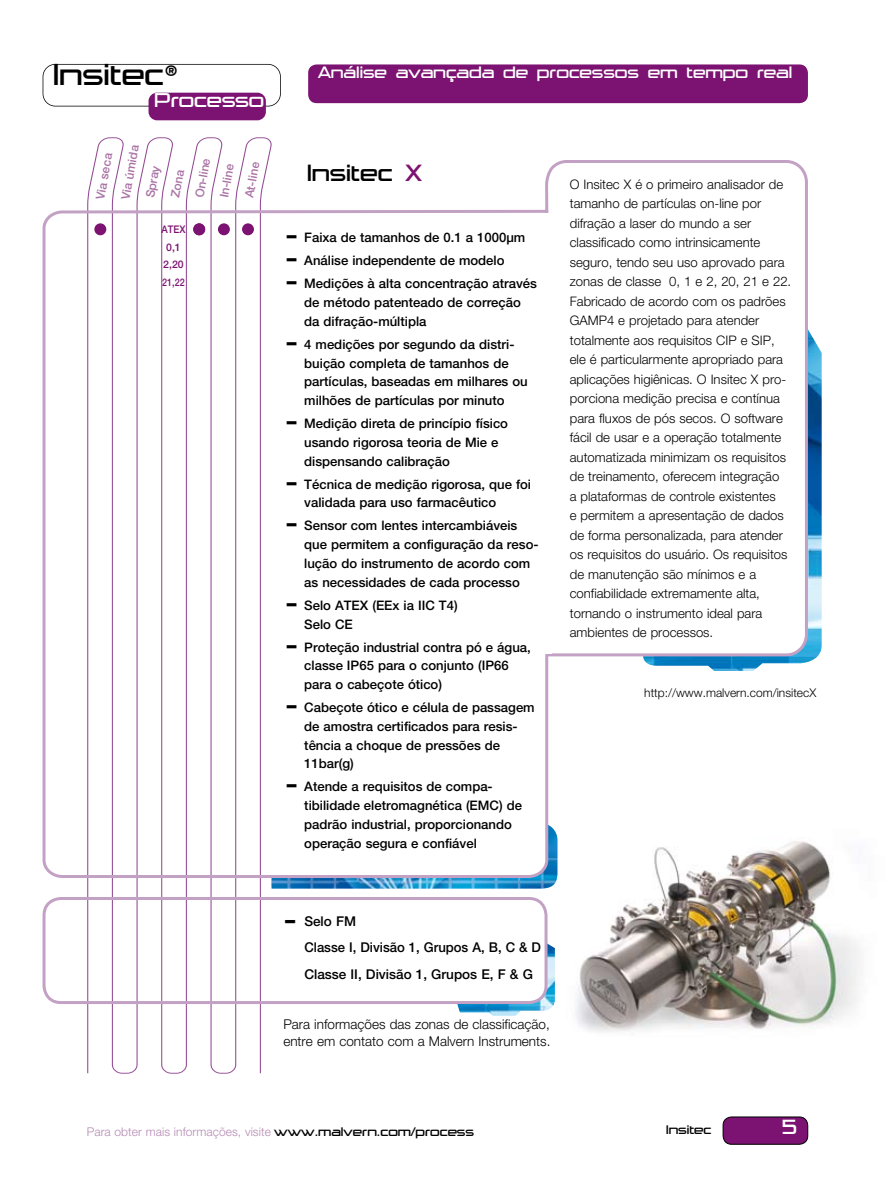
<style>
.page{position:relative;width:893px;height:1187px;background:#fff}
.page>*{position:absolute;margin:0;border:0;box-sizing:border-box;transform-origin:0 0}
.t1{font:300 33px "Trade Marker";color:#000}
.t2{font:300 25.5px "Trade Marker";color:#000}
.t3{font:300 22.35px "Trade Marker";color:#fff}
.t4{font:300 21.75px "Trade Marker";color:#fff}
.t5{font:300 18px "Trade Marker";color:#fff}
.t6{font:300 13.5px/16.5px "Helvetica Neue LT Std";color:#000}
.t7{font:500 13.5px/26.5px "Helvetica Neue LT Std";color:#000}
.t8{font:300 13.5px "Trade Marker";color:#000}
.t9{font:500 13.2px/18.8px "Helvetica Neue LT Std";color:#000}
.t10{font:300 13.2px/19.5px "Helvetica Neue LT Std";color:#000}
.t11{font:300 12px "Helvetica Neue LT Std";letter-spacing:.005em;color:#b68ab3}
.t12{font:500 12px "Helvetica Neue LT Std";color:#a972a4}
.t13{font:300 12px "Helvetica Neue LT Std";color:#000}
.t14{font:500 10.5px/17.7px "Helvetica Neue LT Std";color:#7c1272;text-align:center;scale:.9 1}
.s1{font-size:27px}
.s2{color:#7c1272}
.s3{font-weight:900;font-size:19.65px}
.s4{font-weight:900;font-size:20.25px}
.s5{font-family:"Trade Marker";font-size:13.5px;color:#000}
.s6{font-size:10.2px;color:#934c94}
</style>
<div class="page">
<img style="left:272px;top:879px;width:270px;height:9px">
<img style="left:643px;top:331px;width:179px;height:340px">
<img style="left:542px;top:826px;width:318px;height:206px">
<div style="left:308px;top:64px;width:500px;height:39px;background:#7c1272;border-radius:9px"></div>
<svg style="left:87px;top:137px;width:185px;height:936px"></svg>
<svg style="left:42px;top:208px;width:508px;height:671px"></svg>
<div style="left:94px;top:223px;width:12px;height:12px;background:#7c1272;border-radius:50%"></div>
<div style="left:193px;top:223px;width:12px;height:12px;background:#7c1272;border-radius:50%"></div>
<div style="left:218px;top:223px;width:12px;height:12px;background:#7c1272;border-radius:50%"></div>
<div style="left:242px;top:223px;width:12px;height:12px;background:#7c1272;border-radius:50%"></div>
<svg style="left:543px;top:160px;width:266px;height:498px"></svg>
<div style="left:541px;top:213px;width:11px;height:440px;background:#fff"></div>
<div style="left:723px;top:1116px;width:85px;height:28px;background:#7c1272;border-radius:9px"></div>
<div style="left:723px;top:1116px;width:85px;height:28px;border:1px solid #000;border-radius:9px"></div>
<svg style="left:43px;top:64px;width:238px;height:42px"></svg>
<div style="left:149px;top:93px;width:117px;height:27px;background:#7c1272;border-radius:9px"></div>
<img style="left:457px;top:942px;width:98px;height:73px">
<div style="left:43px;top:896px;width:504px;height:107px;border:3px solid #c3a1c4;border-radius:17px"></div>
<h1 class="t1" style="left:53px;top:56px;width:126px">Insitec<span class="s1">®</span></h1>
<h3 class="t4" style="left:155px;top:87px;width:111px">Processo</h3>
<p class="t12" style="left:93px;top:198px;width:48px;rotate:-80deg">Via seca</p>
<p class="t12" style="left:118px;top:198px;width:56px;rotate:-80deg">Via úmida</p>
<p class="t12" style="left:143px;top:196px;width:34px;rotate:-80deg">Spray</p>
<p class="t12" style="left:168px;top:196px;width:30px;rotate:-80deg">Zona</p>
<p class="t12" style="left:192px;top:196px;width:42px;rotate:-80deg">On-line</p>
<p class="t12" style="left:217px;top:196px;width:36px;rotate:-80deg">In-line</p>
<p class="t12" style="left:242px;top:196px;width:38px;rotate:-80deg">At-line</p>
<p class="t14" style="left:161px;top:220px;width:28px">ATEX<br>0,1<br>2,20<br>21,22</p>
<h3 class="t5" style="left:318px;top:62px;width:476px">Análise avançada de processos em tempo real</h3>
<h2 class="t2" style="left:307px;top:159px;width:117px">Insitec <span class="s2">X</span></h2>
<p class="t9" style="left:285px;top:228px;width:242px"><span class="s3">—</span> Faixa de tamanhos de 0.1 a 1000µm</p>
<p class="t9" style="left:285px;top:251px;width:221px"><span class="s3">—</span> Análise independente de modelo</p>
<p class="t9" style="left:304px;top:274px;width:234px;text-indent:-19px"><span class="s3">—</span> Medições à alta concentração através de método patenteado de correção da difração-múltipla</p>
<p class="t9" style="left:304px;top:334px;width:225px;text-indent:-19px"><span class="s3">—</span> 4 medições por segundo da distri&shy;buição completa de tamanhos de partículas, baseadas em milhares ou milhões de partículas por minuto</p>
<p class="t9" style="left:304px;top:414px;width:205px;text-indent:-19px"><span class="s3">—</span> Medição direta de princípio físico usando rigorosa teoria de Mie e dispensando calibração</p>
<p class="t9" style="left:304px;top:474px;width:228px;text-indent:-19px"><span class="s3">—</span> Técnica de medição rigorosa, que foi validada para uso farmacêutico</p>
<p class="t9" style="left:304px;top:516px;width:236px;text-indent:-19px"><span class="s3">—</span> Sensor com lentes intercambiáveis que permitem a configuração da reso&shy;lução do instrumento de acordo com as necessidades de cada processo</p>
<p class="t9" style="left:304px;top:595px;width:155px;text-indent:-19px"><span class="s3">—</span> Selo ATEX (EEx ia IIC T4)<br>Selo CE</p>
<p class="t9" style="left:304px;top:637px;width:228px;text-indent:-19px"><span class="s3">—</span> Proteção industrial contra pó e água, classe IP65 para o conjunto (IP66 para o cabeçote ótico)</p>
<p class="t9" style="left:304px;top:697px;width:232px;text-indent:-19px"><span class="s3">—</span> Cabeçote ótico e célula de passagem de amostra certificados para resis&shy;tência a choque de pressões de<br>11bar(g)</p>
<p class="t9" style="left:304px;top:777px;width:219px;text-indent:-19px"><span class="s3">—</span> Atende a requisitos de compa&shy;tibilidade eletromagnética (EMC) de padrão industrial, proporcionando operação segura e confiável</p>
<p class="t10" style="left:570px;top:174px;width:223px">O Insitec X é o primeiro analisador de tamanho de partículas on-line por difração a laser do mundo a ser classificado como intrinsicamente seguro, tendo seu uso aprovado para zonas de classe 0, 1 e 2, 20, 21 e 22.<br>Fabricado de acordo com os padrões GAMP4 e projetado para atender totalmente aos requisitos CIP e SIP, ele é particularmente apropriado para aplicações higiênicas. O Insitec X pro&shy;porciona medição precisa e contínua para fluxos de pós secos. O software fácil de usar e a operação totalmente automatizada minimizam os requisitos de treinamento, oferecem integração<br>a plataformas de controle existentes<br>e permitem a apresentação de dados de forma personalizada, para atender os requisitos do usuário. Os requisitos de manutenção são mínimos e a confiabilidade extremamente alta, tornando o instrumento ideal para ambientes de processos.</p>
<p class="t13" style="left:644px;top:685px;width:174px">http://www.malvern.com/insitecX</p>
<p class="t7" style="left:304px;top:907px;width:238px;text-indent:-21px"><span class="s4">—</span> Selo FM<br>Classe I, Divisão 1, Grupos A, B, C &amp; D<br>Classe II, Divisão 1, Grupos E, F &amp; G</p>
<p class="t6" style="left:283px;top:1015px;width:269px">Para informações das zonas de classificação, entre em contato com a Malvern Instruments.</p>
<p class="t11" style="left:87px;top:1124px;width:389px">Para obter mais informações, visite <span class="s5">www.malvern.com/process</span></p>
<p class="t8" style="left:666px;top:1122px;width:81px">Insitec <span class="s6">LPS</span></p>
<h3 class="t3" style="left:782px;top:1114px;width:16px">5</h3>
</div>
